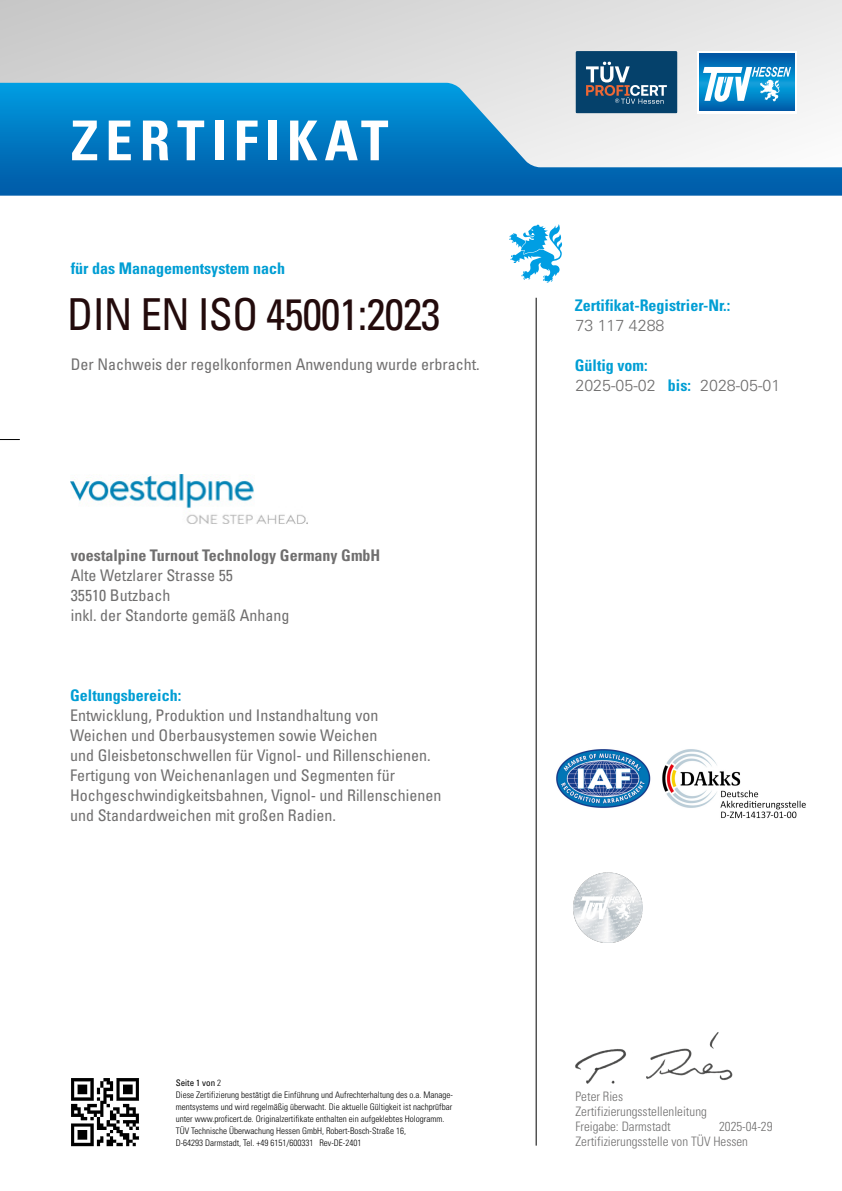
<style>
.page{position:relative;width:842px;height:1191px;background:#fff}
.page>*{position:absolute;margin:0;border:0;box-sizing:border-box;transform-origin:0 0}
.t1{font:700 condensed 55px "Univers";letter-spacing:.125em;color:#fff}
.t2{font:condensed 44px "Univers";letter-spacing:-.02em;color:#230b0c}
.t3{font:condensed 16px/20px "Univers";color:#706f6f}
.t4{font:700 condensed 16px "Univers";color:#009ed4}
.t5{font:700 condensed 16px "Univers";color:#706f6f}
.t6{font:300 16px "Univers";color:#706f6f}
.t7{font:300 condensed 13px/15.1px "Univers";color:#706f6f}
.t8{font:300 condensed 9px/12px "Univers";color:#000}
.s1{font-weight:400}
</style>
<div class="page">
<div style="left:0;top:0;width:842px;height:170px;background:linear-gradient(to right,#cacbcb,#ececec)"></div>
<hr style="left:536px;top:298px;width:1px;height:847px;background:#000">
<svg style="left:0;top:83px;width:842px;height:113px"></svg>
<svg style="left:509px;top:224px;width:53px;height:59px"></svg>
<svg style="left:0;top:439px;width:20px;height:1px"></svg>
<img style="left:573px;top:872px;width:70px;height:70px">
<svg style="left:697px;top:51px;width:100px;height:62px"></svg>
<svg style="left:700px;top:54px;width:94px;height:57px;background:#0068b1"></svg>
<svg style="left:703px;top:67px;width:88px;height:35px"></svg>
<svg style="left:575px;top:51px;width:102px;height:62px;background:#265577"></svg>
<img style="left:556px;top:749px;width:250px;height:70px">
<img style="left:71px;top:1078px;width:69px;height:69px">
<img style="left:575px;top:1032px;width:158px;height:52px">
<img style="left:71px;top:474px;width:237px;height:50px">
<h1 class="t1" style="left:71px;top:107px;width:319px">ZERTIFIKAT</h1>
<p class="t4" style="left:71px;top:258px;width:216px">für das Managementsystem nach</p>
<h2 class="t2" style="left:67px;top:286px;width:375px">DIN EN ISO 45001:2023</h2>
<p class="t3" style="left:71px;top:354px;width:410px">Der Nachweis der regelkonformen Anwendung wurde erbracht.</p>
<p class="t5" style="left:71px;top:546px;width:311px">voestalpine Turnout Technology Germany GmbH</p>
<p class="t3" style="left:71px;top:565px;width:220px">Alte Wetzlarer Strasse 55<br>35510 Butzbach<br>inkl. der Standorte gemäß Anhang</p>
<p class="t4" style="left:70px;top:685px;width:113px">Geltungsbereich:</p>
<p class="t3" style="left:70px;top:705px;width:373px">Entwicklung, Produktion und Instandhaltung von<br>Weichen und Oberbausystemen sowie Weichen<br>und Gleisbetonschwellen für Vignol- und Rillenschienen.<br>Fertigung von Weichenanlagen und Segmenten für Hochgeschwindigkeitsbahnen, Vignol- und Rillenschienen und Standardweichen mit großen Radien.</p>
<p class="t4" style="left:575px;top:295px;width:157px">Zertifikat-Registrier-Nr.:</p>
<p class="t6" style="left:575px;top:315px;width:90px">73 117 4288</p>
<p class="t4" style="left:575px;top:355px;width:74px">Gültig vom:</p>
<p class="t4" style="left:668px;top:375px;width:25px">bis:</p>
<p class="t6" style="left:575px;top:375px;width:82px">2025-05-02</p>
<p class="t6" style="left:700px;top:375px;width:82px">2028-05-01</p>
<p class="t8" style="left:176px;top:1077px;width:279px"><span class="s1">Seite 1 von</span> 2<br>Diese Zertifizierung bestätigt die Einführung und Aufrechterhaltung des o.a. Manage&shy;mentsystems und wird regelmäßig überwacht. Die aktuelle Gültigkeit ist nachprüfbar unter www.proficert.de. Originalzertifikate enthalten ein aufgeklebtes Hologramm.<br>TÜV Technische Überwachung Hessen GmbH, Robert-Bosch-Straße 16,<br>D-64293 Darmstadt, Tel. +49 6151/600331 Rev-DE-2401</p>
<p class="t7" style="left:575px;top:1088px;width:174px">Peter Ries<br>Zertifizierungsstellenleitung<br>Freigabe: Darmstadt<br>Zertifizierungsstelle von TÜV Hessen</p>
<p class="t7" style="left:719px;top:1118px;width:55px">2025-04-29</p>
</div>
